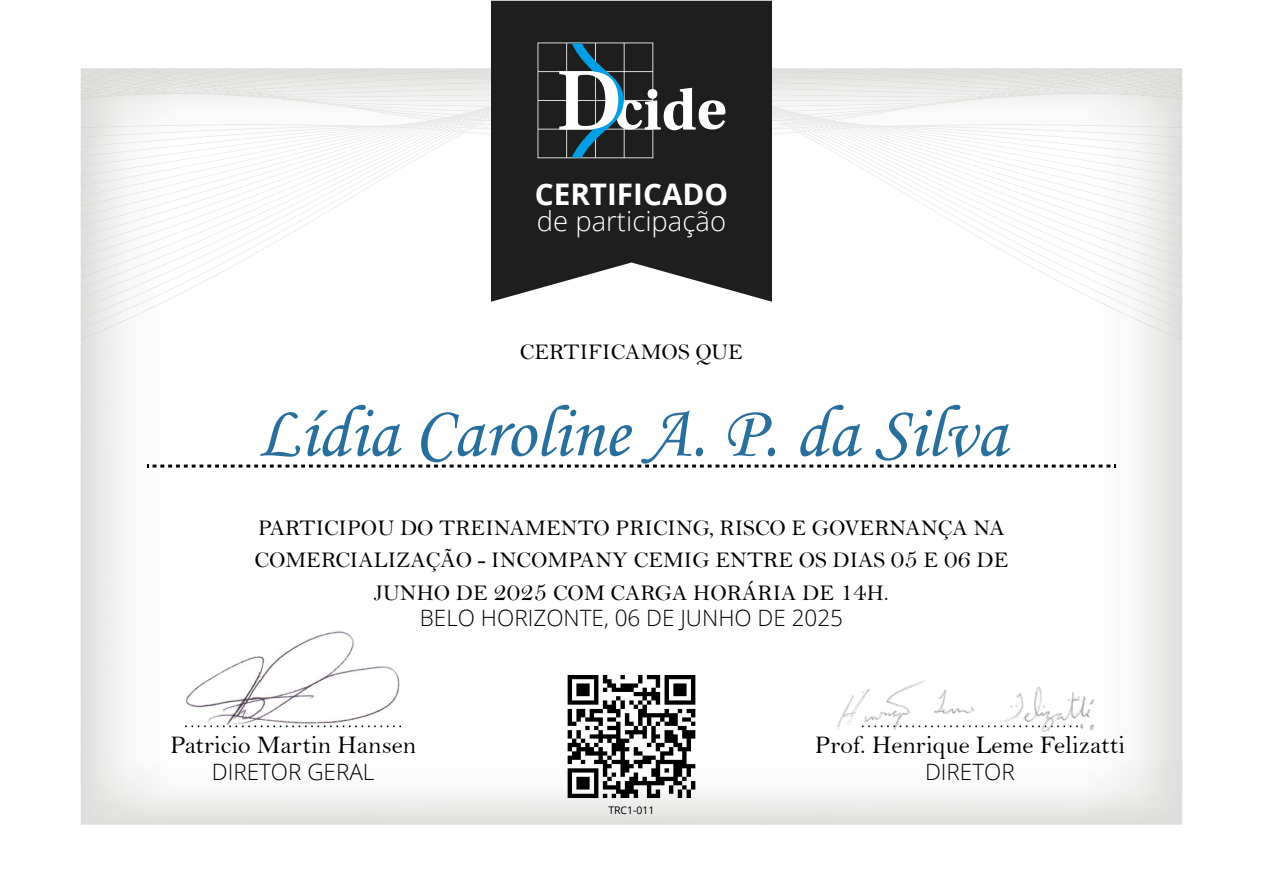
<style>
.page{position:relative;width:1263px;height:893px;background:#fff}
.page>*{position:absolute;margin:0;border:0;box-sizing:border-box;transform-origin:0 0}
.t1{font:73.5px "Monotype Corsiva";color:#286f9d}
.t2{font:700 29.7px "Open Sans";color:#fff}
.t3{font:300 27.45px "Open Sans";color:#fff}
.t4{font:25.5px "Bell";color:#000}
.t5{font:22.5px/32.4px "Bell";color:#000;text-align:center}
.t6{font:300 22.5px "Open Sans";color:#000}
.t7{font:10.5px "Open Sans";color:#000}
.s1{font-size:27px}
</style>
<div class="page">
<img style="left:81px;top:340px;width:681px;height:485px">
<img style="left:762px;top:340px;width:420px;height:485px">
<img style="left:81px;top:71px;width:1101px;height:269px">
<img style="left:81px;top:80px;width:1101px;height:250px">
<img style="left:81px;top:84px;width:1101px;height:235px">
<img style="left:81px;top:298px;width:1101px;height:11px">
<img style="left:81px;top:288px;width:1101px;height:10px">
<img style="left:81px;top:278px;width:1101px;height:10px">
<img style="left:81px;top:267px;width:1101px;height:11px">
<img style="left:81px;top:126px;width:1101px;height:141px">
<img style="left:81px;top:126px;width:1065px;height:131px">
<img style="left:81px;top:87px;width:1048px;height:160px">
<img style="left:1151px;top:68px;width:20px;height:49px">
<img style="left:1131px;top:68px;width:20px;height:52px">
<img style="left:1113px;top:68px;width:18px;height:58px">
<img style="left:1092px;top:68px;width:21px;height:64px">
<img style="left:386px;top:68px;width:706px;height:70px">
<svg style="left:491px;top:1px;width:281px;height:301px;background:#323232"></svg>
<svg style="left:537px;top:43px;width:188px;height:115px;background:#464d4f"></svg>
<svg style="left:147px;top:465px;width:969px;height:3px"></svg>
<img style="left:184px;top:629px;width:218px;height:100px">
<img style="left:834px;top:679px;width:267px;height:52px">
<img style="left:551px;top:658px;width:161px;height:157px">
<h2 class="t2" style="left:535px;top:173px;width:195px">CERTIFICADO</h2>
<p class="t3" style="left:537px;top:202px;width:191px">de participação</p>
<p class="t5" style="left:520px;top:336px;width:225px">CERTIFICAMOS QUE</p>
<h1 class="t1" style="left:257px;top:388px;width:751px">Lídia Caroline A. P. da Silva</h1>
<p class="t5" style="left:254px;top:511px;width:755px">PARTICIPOU DO TREINAMENTO PRICING, RISCO E GOVERNANÇA NA<br>COMERCIALIZAÇÃO - INCOMPANY CEMIG ENTRE OS DIAS <span class="s1">05</span> E <span class="s1">06</span> DE<br>JUNHO DE <span class="s1">2025</span> COM CARGA HORÁRIA DE <span class="s1">14</span>H.</p>
<p class="t6" style="left:420px;top:603px;width:425px">BELO HORIZONTE, 06 DE JUNHO DE 2025</p>
<p class="t4" style="left:170px;top:729px;width:248px">Patricio Martin Hansen</p>
<p class="t6" style="left:212px;top:756px;width:164px">DIRETOR GERAL</p>
<p class="t7" style="left:608px;top:803px;width:48px">TRC1-011</p>
<p class="t4" style="left:815px;top:729px;width:312px">Prof. Henrique Leme Felizatti</p>
<p class="t6" style="left:925px;top:756px;width:91px">DIRETOR</p>
</div>
